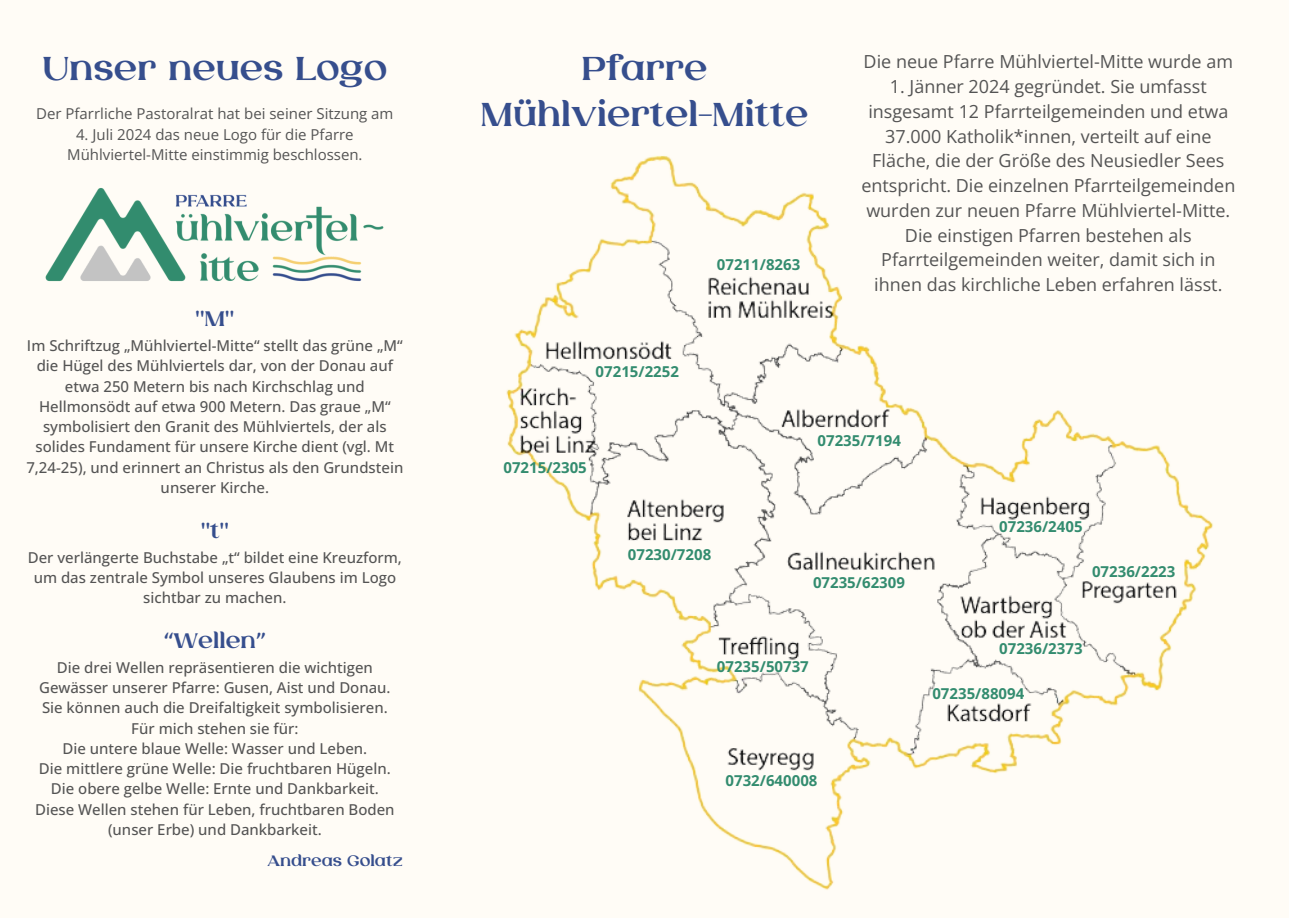
<style>
.page{position:relative;width:1289px;height:918px;background:#fff}
.page>*{position:absolute;margin:0;border:0;box-sizing:border-box;transform-origin:0 0}
.t1{font:500 33px/46.2px "Laviossa";color:#364e8d;text-align:center}
.t2{font:500 21px "Laviossa";color:#364e8d}
.t3{font:18px/24.8px "Open Sans";color:#545454;text-align:center}
.t4{font:500 15px/20.2px "Open Sans";color:#545454;text-align:center}
.t5{font:700 15px "Open Sans";color:#338c6f}
.t6{font:15px "Open Sans";color:#545454}
.t7{font:500 15px "Laviossa";color:#364e8d}
</style>
<div class="page">
<div style="left:0;top:0;width:1288px;height:918px;background:#fffcf6"></div>
<img style="left:45px;top:188px;width:339px;height:94px">
<img style="left:506px;top:155px;width:707px;height:735px">
<p class="t1" style="left:42px;top:48px;width:346px">Unser neues Logo</p>
<h3 class="t6" style="left:36px;top:103px;width:359px">Der Pfarrliche Pastoralrat hat bei seiner Sitzung am</h3>
<h3 class="t6" style="left:76px;top:124px;width:279px">4. Juli 2024 das neue Logo für die Pfarre</h3>
<h3 class="t6" style="left:67px;top:144px;width:297px">Mühlviertel-Mitte einstimmig beschlossen.</h3>
<p class="t2" style="left:196px;top:308px;width:40px">"M"</p>
<p class="t4" style="left:26px;top:335px;width:378px">Im Schriftzug „Mühlviertel-Mitte“ stellt das grüne „M“ die Hügel des Mühlviertels dar, von der Donau auf etwa 250 Metern bis nach Kirchschlag und Hellmonsödt auf etwa 900 Metern. Das graue „M“ symbolisiert den Granit des Mühlviertels, der als solides Fundament für unsere Kirche dient (vgl. Mt 7,24-25), und erinnert an Christus als den Grundstein unserer Kirche.</p>
<p class="t2" style="left:201px;top:519px;width:29px">"t"</p>
<p class="t4" style="left:28px;top:547px;width:375px">Der verlängerte Buchstabe „t“ bildet eine Kreuzform, um das zentrale Symbol unseres Glaubens im Logo sichtbar zu machen.</p>
<h3 class="t2" style="left:164px;top:630px;width:103px">“Wellen”</h3>
<h3 class="t4" style="left:35px;top:657px;width:361px">Die drei Wellen repräsentieren die wichtigen Gewässer unserer Pfarre: Gusen, Aist und Donau.<br>Sie können auch die Dreifaltigkeit symbolisieren.<br>Für mich stehen sie für:<br>Die untere blaue Welle: Wasser und Leben.<br>Die mittlere grüne Welle: Die fruchtbaren Hügeln.<br>Die obere gelbe Welle: Ernte und Dankbarkeit.<br>Diese Wellen stehen für Leben, fruchtbaren Boden (unser Erbe) und Dankbarkeit.</h3>
<h3 class="t7" style="left:267px;top:852px;width:136px">Andreas Golatz</h3>
<h3 class="t1" style="left:480px;top:48px;width:329px">Pfarre<br>Mühlviertel-Mitte</h3>
<h3 class="t5" style="left:716px;top:254px;width:85px">07211/8263</h3>
<h3 class="t3" style="left:863px;top:49px;width:371px">Die neue Pfarre Mühlviertel-Mitte wurde am</h3>
<h3 class="t3" style="left:861px;top:74px;width:375px">1. Jänner 2024 gegründet. Sie umfasst insgesamt 12 Pfarrteilgemeinden und etwa 37.000 Katholik*innen, verteilt auf eine Fläche, die der Größe des Neusiedler Sees entspricht. Die einzelnen Pfarrteilgemeinden wurden zur neuen Pfarre Mühlviertel-Mitte.<br>Die einstigen Pfarren bestehen als Pfarrteilgemeinden weiter, damit sich in ihnen das kirchliche Leben erfahren lässt.</h3>
<h3 class="t5" style="left:595px;top:361px;width:85px">07215/2252</h3>
<h3 class="t5" style="left:503px;top:457px;width:85px">07215/2305</h3>
<h1 class="t5" style="left:627px;top:544px;width:85px">07230/7208</h1>
<h3 class="t5" style="left:817px;top:430px;width:85px">07235/7194</h3>
<p class="t5" style="left:999px;top:516px;width:85px">07236/2405</p>
<h2 class="t5" style="left:812px;top:572px;width:93px">07235/62309</h2>
<h3 class="t5" style="left:716px;top:656px;width:93px">07235/50737</h3>
<h3 class="t5" style="left:1091px;top:561px;width:85px">07236/2223</h3>
<h3 class="t5" style="left:999px;top:638px;width:85px">07236/2373</h3>
<h3 class="t5" style="left:932px;top:683px;width:93px">07235/88094</h3>
<h3 class="t5" style="left:725px;top:769px;width:93px">0732/640008</h3>
</div>
